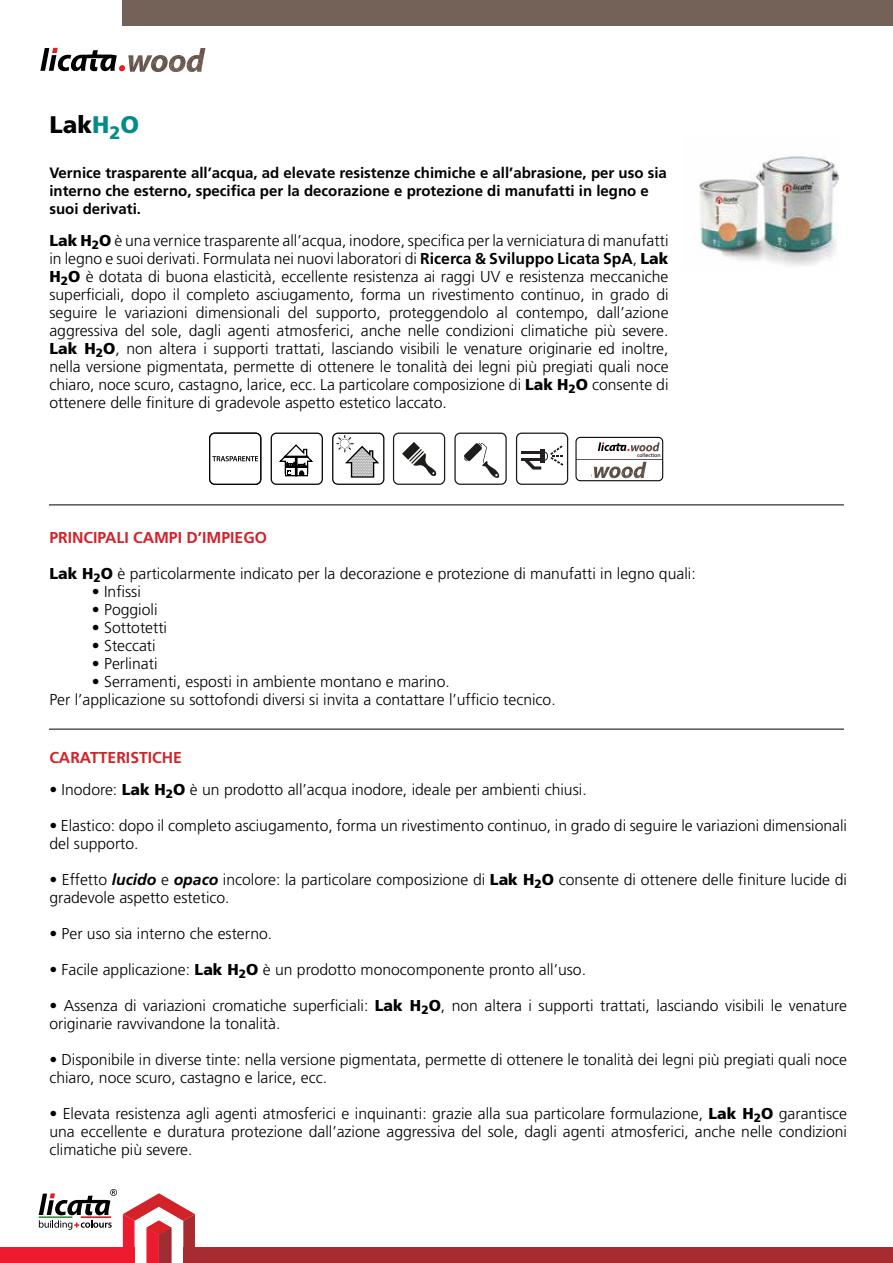
<style>
.page{position:relative;width:893px;height:1263px;background:#fff}
.page>*{position:absolute;margin:0;border:0;box-sizing:border-box;transform-origin:0 0}
.t1{font:900 24px "Frutiger";color:#000}
.t2{font:300 15.75px/18px "Frutiger";color:#000}
.t3{font:700 15.75px "Frutiger";color:#d2232a}
.t4{font:700 15px/18px "Frutiger";color:#000}
.t5{font:5.4px "Frutiger";letter-spacing:-.01em;color:#000}
.s1{color:#068b8b}
.s2{font-weight:900}
.s3{font-weight:700}
.s4{font-weight:700;font-style:italic}
</style>
<div class="page">
<div style="left:183px;top:1248px;width:710px;height:15px;background:#a72c31"></div>
<svg style="left:123px;top:1193px;width:72px;height:70px"></svg>
<svg style="left:39px;top:1189px;width:78px;height:41px"></svg>
<div style="left:0;top:1248px;width:134px;height:15px;background:#ed1b2f"></div>
<hr style="left:49px;top:504px;width:795px;height:1px;background:#000">
<hr style="left:49px;top:729px;width:795px;height:1px;background:#000">
<div style="left:122px;top:0;width:771px;height:26px;background:#746157"></div>
<svg style="left:40px;top:48px;width:147px;height:24px"></svg>
<img style="left:187px;top:48px;width:18px;height:24px">
<div style="left:209px;top:433px;width:52px;height:52px;border:1px solid #000;border-radius:5px"></div>
<svg style="left:212px;top:456px;width:46px;height:5px"></svg>
<svg style="left:279px;top:444px;width:34px;height:33px"></svg>
<div style="left:271px;top:433px;width:52px;height:52px;border:1px solid #000;border-radius:5px"></div>
<div style="left:393px;top:433px;width:52px;height:52px;border:1px solid #1d1d1b;border-radius:5px"></div>
<svg style="left:402px;top:442px;width:35px;height:34px"></svg>
<div style="left:454px;top:433px;width:53px;height:52px;border:1px solid #1d1d1b;border-radius:5px"></div>
<svg style="left:464px;top:443px;width:36px;height:35px"></svg>
<div style="left:516px;top:433px;width:52px;height:52px;border:1px solid #1d1d1b;border-radius:5px"></div>
<hr style="left:521px;top:451px;width:20px;height:3px;background:#231f20">
<hr style="left:521px;top:459px;width:20px;height:2px;background:#231f20">
<svg style="left:525px;top:445px;width:38px;height:25px"></svg>
<hr style="left:576px;top:459px;width:86px;height:1px;background:#68574f">
<div style="left:575px;top:437px;width:88px;height:44px;border:1px solid #000;border-radius:4px"></div>
<svg style="left:598px;top:442px;width:62px;height:9px"></svg>
<svg style="left:594px;top:466px;width:40px;height:12px"></svg>
<img style="left:634px;top:462px;width:12px;height:16px">
<div style="left:332px;top:433px;width:52px;height:52px;border:1px solid #000;border-radius:5px"></div>
<svg style="left:336px;top:435px;width:44px;height:43px"></svg>
<img style="left:699px;top:156px;width:139px;height:110px">
<h1 class="t1" style="left:49px;top:110px;width:91px">Lak<span class="s1">H</span><sub>2</sub><span class="s1">O</span></h1>
<p class="t4" style="left:49px;top:164px;width:619px">Vernice trasparente all’acqua, ad elevate resistenze chimiche e all’abrasione, per uso sia interno che esterno, specifica per la decorazione e protezione di manufatti in legno e suoi derivati.</p>
<p class="t2" style="left:49px;top:231px;width:621px;text-align:justify"><span class="s2">Lak H</span><sub>2</sub><span class="s2">O</span> è una vernice trasparente all’acqua, inodore, specifica per la verniciatura di manufatti in legno e suoi derivati. Formulata nei nuovi laboratori di <span class="s3">Ricerca &amp; Sviluppo Licata SpA</span>, <span class="s2">Lak H</span><sub>2</sub><span class="s2">O</span> è dotata di buona elasticità, eccellente resistenza ai raggi UV e resistenza meccaniche superficiali, dopo il completo asciugamento, forma un rivestimento continuo, in grado di seguire le variazioni dimensionali del supporto, proteggendolo al contempo, dall’azione aggressiva del sole, dagli agenti atmosferici, anche nelle condizioni climatiche più severe.<br><span class="s2">Lak H</span><sub>2</sub><span class="s2">O</span>, non altera i supporti trattati, lasciando visibili le venature originarie ed inoltre, nella versione pigmentata, permette di ottenere le tonalità dei legni più pregiati quali noce chiaro, noce scuro, castagno, larice, ecc. La particolare composizione di <span class="s2">Lak H</span><sub>2</sub><span class="s2">O</span> consente di ottenere delle finiture di gradevole aspetto estetico laccato.</p>
<p class="t5" style="left:637px;top:452px;width:25px">collection</p>
<p class="t3" style="left:49px;top:528px;width:219px">PRINCIPALI CAMPI D’IMPIEGO</p>
<p class="t2" style="left:49px;top:564px;width:648px"><span class="s2">Lak H</span><sub>2</sub><span class="s2">O</span> è particolarmente indicato per la decorazione e protezione di manufatti in legno quali:</p>
<p class="t2" style="left:92px;top:582px;width:51px">• Infissi</p>
<p class="t2" style="left:92px;top:600px;width:67px">• Poggioli</p>
<p class="t2" style="left:92px;top:618px;width:77px">• Sottotetti</p>
<p class="t2" style="left:92px;top:636px;width:65px">• Steccati</p>
<p class="t2" style="left:92px;top:654px;width:67px">• Perlinati</p>
<p class="t2" style="left:49px;top:672px;width:508px;text-indent:43px">• Serramenti, esposti in ambiente montano e marino.<br>Per l’applicazione su sottofondi diversi si invita a contattare l’ufficio tecnico.</p>
<p class="t3" style="left:49px;top:748px;width:134px">CARATTERISTICHE</p>
<p class="t2" style="left:49px;top:780px;width:539px">• Inodore: <span class="s2">Lak H</span><sub>2</sub><span class="s2">O</span> è un prodotto all’acqua inodore, ideale per ambienti chiusi.</p>
<p class="t2" style="left:49px;top:816px;width:799px">• Elastico: dopo il completo asciugamento, forma un rivestimento continuo, in grado di seguire le variazioni dimensionali del supporto.</p>
<p class="t2" style="left:49px;top:870px;width:799px">• Effetto <span class="s4">lucido</span> e <span class="s4">opaco</span> incolore: la particolare composizione di <span class="s2">Lak H</span><sub>2</sub><span class="s2">O</span> consente di ottenere delle finiture lucide di gradevole aspetto estetico.</p>
<p class="t2" style="left:49px;top:924px;width:224px">• Per uso sia interno che esterno.</p>
<p class="t2" style="left:49px;top:960px;width:538px">• Facile applicazione: <span class="s2">Lak H</span><sub>2</sub><span class="s2">O</span> è un prodotto monocomponente pronto all’uso.</p>
<p class="t2" style="left:49px;top:996px;width:799px">• Assenza di variazioni cromatiche superficiali: <span class="s2">Lak H</span><sub>2</sub><span class="s2">O</span>, non altera i supporti trattati, lasciando visibili le venature originarie ravvivandone la tonalità.</p>
<p class="t2" style="left:49px;top:1050px;width:799px">• Disponibile in diverse tinte: nella versione pigmentata, permette di ottenere le tonalità dei legni più pregiati quali noce chiaro, noce scuro, castagno e larice, ecc.</p>
<p class="t2" style="left:49px;top:1104px;width:799px;text-align:justify">• Elevata resistenza agli agenti atmosferici e inquinanti: grazie alla sua particolare formulazione, <span class="s2">Lak H</span><sub>2</sub><span class="s2">O</span> garantisce una eccellente e duratura protezione dall’azione aggressiva del sole, dagli agenti atmosferici, anche nelle condizioni climatiche più severe.</p>
</div>
